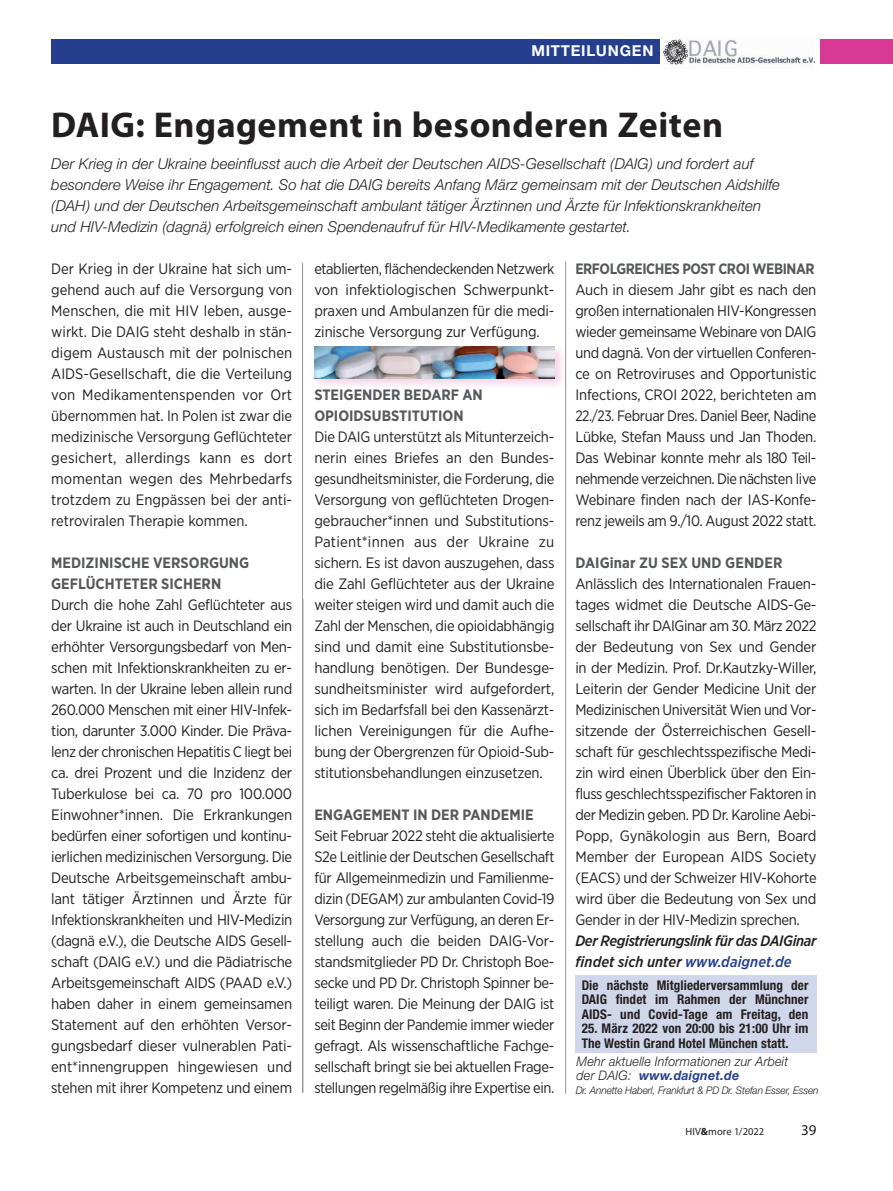
<style>
.page{position:relative;width:893px;height:1191px;background:#fff}
.page>*{position:absolute;margin:0;border:0;box-sizing:border-box;transform-origin:0 0}
.Überschrift_2{font:700 36px "Myriad Pro";letter-spacing:.015em;color:#231f20}
.Fliesstext{font:15px/21px "Gotham Narrow";letter-spacing:-.015em;color:#231f20;text-align:justify}
.Vorspann_Artikel{font:italic 300 15px/21px "Helvetica Neue";letter-spacing:.005em;color:#231f20}
.Fliesstext-2{font:700 15px/21px "Gotham Narrow";color:#57585a}
.Fliesstext-3{font:italic 500 15px/21px "Gotham Narrow";letter-spacing:-.025em;color:#231f20}
.Fliesstext-4{font:700 15px "Gotham Narrow";letter-spacing:-.03em;color:#57585a}
.Rubriken{font:700 15px "Helvetica Neue";letter-spacing:.05em;color:#fff}
.t1{font:15px "Myriad Pro";color:#231f20}
.BU_Text{font:700 condensed 13.35px/14.4px "Helvetica Neue";letter-spacing:.01em;color:#231f20;text-align:justify}
.Autor{font:italic 300 13.05px/14.2px "Helvetica Neue";letter-spacing:.02em;color:#231f20;scale:.95 1}
.Autor-2{font:italic 300 10.5px "Helvetica Neue";letter-spacing:-.015em;color:#231f20;scale:.96 1}
.t2{font:10.5px "Myriad Pro";letter-spacing:.01em;color:#231f20}
.s1{color:#253f8e}
.s2{font-weight:700;color:#253f8e}
.s3{font-weight:700}
</style>
<div class="page">
<div style="left:821px;top:39px;width:72px;height:25px;background:#d73995"></div>
<div style="left:51px;top:39px;width:634px;height:25px;background:#253f8e"></div>
<hr style="left:302px;top:598px;width:1px;height:495px;background:#939598">
<hr style="left:302px;top:263px;width:1px;height:829px;background:#939598">
<hr style="left:565px;top:261px;width:1px;height:832px;background:#939598">
<div style="left:575px;top:975px;width:242px;height:78px;background:#d1d7ea"></div>
<img style="left:661px;top:39px;width:153px;height:28px">
<div style="left:311px;top:343px;width:257px;height:48px;background:#d73995;opacity:.23"></div>
<img style="left:314px;top:347px;width:241px;height:32px">
<p class="Rubriken" style="left:531px;top:42px;width:124px">MITTEILUNGEN</p>
<p class="Überschrift_2" style="left:51px;top:101px;width:673px">DAIG: Engagement in besonderen Zeiten</p>
<p class="Vorspann_Artikel" style="left:51px;top:153px;width:730px">Der Krieg in der Ukraine beeinflusst auch die Arbeit der Deutschen AIDS-Gesellschaft (DAIG) und fordert auf besondere Weise ihr Engagement. So hat die DAIG bereits Anfang März gemeinsam mit der Deutschen Aidshilfe (DAH) und der Deutschen Arbeitsgemeinschaft ambulant tätiger Ärztinnen und Ärzte für Infektionskrankheiten und HIV-Medizin (dagnä) erfolgreich einen Spendenaufruf für HIV-Medikamente gestartet.</p>
<p class="Fliesstext" style="left:51px;top:258px;width:243px">Der Krieg in der Ukraine hat sich um&shy;gehend auch auf die Versorgung von Menschen, die mit HIV leben, ausge&shy;wirkt. Die DAIG steht deshalb in stän&shy;digem Austausch mit der polnischen AIDS-Gesellschaft, die die Verteilung von Medikamentenspenden vor Ort übernommen hat. In Polen ist zwar die medizinische Versorgung Geflüchteter gesichert, allerdings kann es dort momentan wegen des Mehrbedarfs trotzdem zu Engpässen bei der anti&shy;retroviralen Therapie kommen.</p>
<p class="Fliesstext-2" style="left:51px;top:552px;width:200px">MEDIZINISCHE VERSORGUNG<br>GEFLÜCHTETER SICHERN</p>
<p class="Fliesstext" style="left:51px;top:594px;width:243px">Durch die hohe Zahl Geflüchteter aus der Ukraine ist auch in Deutschland ein erhöhter Versorgungsbedarf von Men&shy;schen mit Infektionskrankheiten zu er&shy;warten. In der Ukraine leben allein rund 260.000 Menschen mit einer HIV-Infek&shy;tion, darunter 3.000 Kinder. Die Präva&shy;lenz der chronischen Hepatitis C liegt bei ca. drei Prozent und die Inzidenz der Tuberkulose bei ca. 70 pro 100.000<br>Einwohner*innen. Die Erkrankungen bedürfen einer sofortigen und kontinu&shy;ierlichen medizinischen Versorgung. Die Deutsche Arbeitsgemeinschaft ambu&shy;lant tätiger Ärztinnen und Ärzte für Infektionskrankheiten und HIV-Medizin (dagnä e.V.), die Deutsche AIDS Gesell&shy;schaft (DAIG e.V.) und die Pädiatrische Arbeitsgemeinschaft AIDS (PAAD e.V.) haben daher in einem gemeinsamen Statement auf den erhöhten Versor&shy;gungsbedarf dieser vulnerablen Pati&shy;ent*innengruppen hingewiesen und stehen mit ihrer Kompetenz und einem</p>
<p class="Fliesstext" style="left:314px;top:258px;width:242px">etablierten, flächendeckenden Netzwerk von infektiologischen Schwerpunkt&shy;praxen und Ambulanzen für die medi&shy;zinische Versorgung zur Verfügung.</p>
<p class="Fliesstext-4" style="left:575px;top:259px;width:241px">ERFOLGREICHES POST CROI WEBINAR</p>
<p class="Fliesstext" style="left:575px;top:279px;width:243px">Auch in diesem Jahr gibt es nach den großen internationalen HIV-Kongressen wieder gemeinsame Webinare von DAIG und dagnä. Von der virtuellen Conferen&shy;ce on Retroviruses and Opportunistic Infections, CROI 2022, berichteten am 22./23. Februar Dres. Daniel Beer, Nadine Lübke, Stefan Mauss und Jan Thoden.<br>Das Webinar konnte mehr als 180 Teil&shy;nehmende verzeichnen. Die nächsten live Webinare finden nach der IAS-Konfe&shy;renz jeweils am 9./10. August 2022 statt.</p>
<p class="Fliesstext-2" style="left:575px;top:552px;width:209px">DAIGinar ZU SEX UND GENDER</p>
<p class="Fliesstext" style="left:575px;top:573px;width:243px">Anlässlich des Internationalen Frauen&shy;tages widmet die Deutsche AIDS-Ge&shy;sellschaft ihr DAIGinar am 30. März 2022 der Bedeutung von Sex und Gender in der Medizin. Prof. Dr.Kautzky-Willer, Leiterin der Gender Medicine Unit der Medizinischen Universität Wien und Vor&shy;sitzende der Österreichischen Gesell&shy;schaft für geschlechtsspezifische Medi&shy;zin wird einen Überblick über den Ein&shy;fluss geschlechtsspezifischer Faktoren in der Medizin geben. PD Dr. Karoline Aebi-Popp, Gynäkologin aus Bern, Board Member der European AIDS Society (EACS) und der Schweizer HIV-Kohorte wird über die Bedeutung von Sex und Gender in der HIV-Medizin sprechen.</p>
<p class="Fliesstext-3" style="left:575px;top:930px;width:243px">Der Registrierungslink für das DAIGinar findet sich unter <span class="s1">www.daignet.de</span></p>
<p class="Fliesstext-2" style="left:314px;top:384px;width:170px">STEIGENDER BEDARF AN<br>OPIOIDSUBSTITUTION</p>
<p class="Fliesstext" style="left:314px;top:426px;width:242px">Die DAIG unterstützt als Mitunterzeich&shy;nerin eines Briefes an den Bundes&shy;gesundheitsminister, die Forderung, die Versorgung von geflüchteten Drogen&shy;gebraucher*innen und Substitutions-Patient*innen aus der Ukraine zu sichern. Es ist davon auszugehen, dass die Zahl Geflüchteter aus der Ukraine weiter steigen wird und damit auch die Zahl der Menschen, die opioidabhängig sind und damit eine Substitutionsbe&shy;handlung benötigen. Der Bundesge&shy;sundheitsminister wird aufgefordert, sich im Bedarfsfall bei den Kassenärzt&shy;lichen Vereinigungen für die Aufhe&shy;bung der Obergrenzen für Opioid-Sub&shy;stitutionsbehandlungen einzusetzen.</p>
<p class="Fliesstext-2" style="left:314px;top:804px;width:221px">ENGAGEMENT IN DER PANDEMIE</p>
<p class="Fliesstext" style="left:314px;top:825px;width:242px">Seit Februar 2022 steht die aktualisierte S2e Leitlinie der Deutschen Gesellschaft für Allgemeinmedizin und Familienme&shy;dizin (DEGAM) zur ambulanten Covid-19<br>Versorgung zur Verfügung, an deren Er&shy;stellung auch die beiden DAIG-Vor&shy;standsmitglieder PD Dr. Christoph Boe&shy;secke und PD Dr. Christoph Spinner be&shy;teiligt waren. Die Meinung der DAIG ist seit Beginn der Pandemie immer wieder gefragt. Als wissenschaftliche Fachge&shy;sellschaft bringt sie bei aktuellen Frage&shy;stellungen regelmäßig ihre Expertise ein.</p>
<p class="BU_Text" style="left:582px;top:977px;width:228px">Die nächste Mitgliederversammlung der DAIG findet im Rahmen der Münchner AIDS- und Covid-Tage am Freitag, den</p>
<p class="BU_Text" style="left:582px;top:1020px;width:228px;line-height:15px">25. März 2022 von 20:00 bis 21:00 Uhr im<br>The Westin Grand Hotel München statt.</p>
<p class="Autor" style="left:577px;top:1054px;width:224px">Mehr aktuelle Informationen zur Arbeit der DAIG: <span class="s2">www.daignet.de</span></p>
<p class="Autor-2" style="left:576px;top:1084px;width:255px">Dr. Annette Haberl, Frankfurt &amp; PD Dr. Stefan Esser, Essen</p>
<p class="t2" style="left:685px;top:1125px;width:80px">HIV<span class="s3">&amp;</span>more 1/2022</p>
<p class="t1" style="left:801px;top:1120px;width:17px">39</p>
</div>
